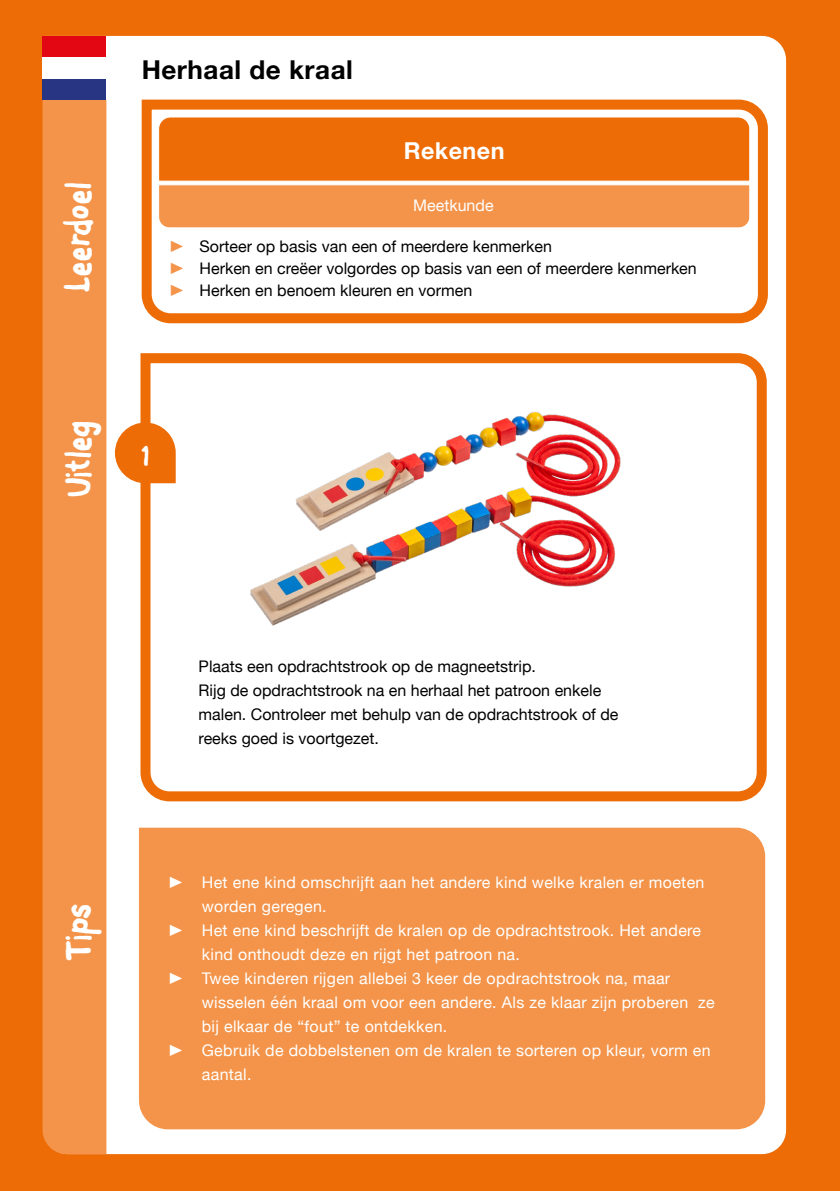
<style>
.page{position:relative;width:840px;height:1191px;background:#fff}
.page>*{position:absolute;margin:0;border:0;box-sizing:border-box;transform-origin:0 0}
.t1{font:40px "Font On A Stick";color:#fff}
.t2{font:32px "Font On A Stick";color:#fff}
.t3{font:700 26px "Helvetica Neue";letter-spacing:.02em;color:#000}
.t4{font:700 23.2px "Helvetica Neue";letter-spacing:.02em;color:#fff}
.t5{font:16px/24px "Helvetica Neue";letter-spacing:.02em;color:#fff}
._01_plat{font:16px/24px "Helvetica Neue";color:#000}
.t6{font:16px "Helvetica Neue";color:#fff}
.s1{color:#f3944a}
</style>
<div class="page">
<div style="left:0;top:0;width:839px;height:1191px;background:#ed6c05"></div>
<div style="left:106px;top:36px;width:679px;height:1118px;background:#fff"></div>
<div style="left:43px;top:100px;width:63px;height:1054px;background:#f3944a"></div>
<svg style="left:137px;top:95px;width:635px;height:233px"></svg>
<div style="left:43px;top:53px;width:63px;height:34px;background:#fff"></div>
<div style="left:43px;top:79px;width:63px;height:21px;background:#283583"></div>
<div style="left:43px;top:36px;width:63px;height:21px;background:#e30613"></div>
<svg style="left:157px;top:116px;width:593px;height:113px"></svg>
<div style="left:134px;top:822px;width:635px;height:312px;background:#f3944a"></div>
<svg style="left:135px;top:348px;width:636px;height:458px;background:#fdefe4"></svg>
<svg style="left:115px;top:422px;width:61px;height:61px"></svg>
<img style="left:240px;top:393px;width:388px;height:245px">
<p class="t1" style="left:53px;top:291px;width:110px;rotate:-90deg">Leerdoel</p>
<p class="t3" style="left:142px;top:50px;width:212px">Herhaal de kraal</p>
<p class="t4" style="left:403px;top:132px;width:102px">Rekenen</p>
<p class="t6" style="left:413px;top:194px;width:82px">Meetkunde</p>
<p class="_01_plat" style="left:167px;top:235px;width:386px"><span class="s1">࢝</span> Sorteer op basis van een of meerdere kenmerken</p>
<p class="_01_plat" style="left:167px;top:257px;width:531px"><span class="s1">࢝</span> Herken en creëer volgordes op basis van een of meerdere kenmerken</p>
<p class="_01_plat" style="left:167px;top:279px;width:307px"><span class="s1">࢝</span> Herken en benoem kleuren en vormen</p>
<p class="t1" style="left:53px;top:498px;width:78px;rotate:-90deg">Uitleg</p>
<p class="t2" style="left:142px;top:434px;width:8px">1</p>
<p class="t1" style="left:53px;top:960px;width:58px;rotate:-90deg">Tips</p>
<p class="_01_plat" style="left:198px;top:655px;width:338px">Plaats een opdrachtstrook op de magneetstrip.</p>
<p class="_01_plat" style="left:198px;top:679px;width:421px">Rijg de opdrachtstrook na en herhaal het patroon enkele malen. Controleer met behulp van de opdrachtstrook of de reeks goed is voortgezet.</p>
<p class="t5" style="left:202px;top:871px;width:504px;text-indent:-36px">࢝ Het ene kind omschrijft aan het andere kind welke kralen er moeten worden geregen.</p>
<p class="t5" style="left:202px;top:919px;width:500px;text-indent:-36px">࢝ Het ene kind beschrijft de kralen op de opdrachtstrook. Het andere kind onthoudt deze en rijgt het patroon na.</p>
<p class="t5" style="left:202px;top:967px;width:514px;text-indent:-36px">࢝ Twee kinderen rijgen allebei 3 keer de opdrachtstrook na, maar wisselen één kraal om voor een andere. Als ze klaar zijn proberen ze bij elkaar de “fout” te ontdekken.</p>
<p class="t5" style="left:202px;top:1039px;width:510px;text-indent:-36px">࢝ Gebruik de dobbelstenen om de kralen te sorteren op kleur, vorm en aantal.</p>
</div>
